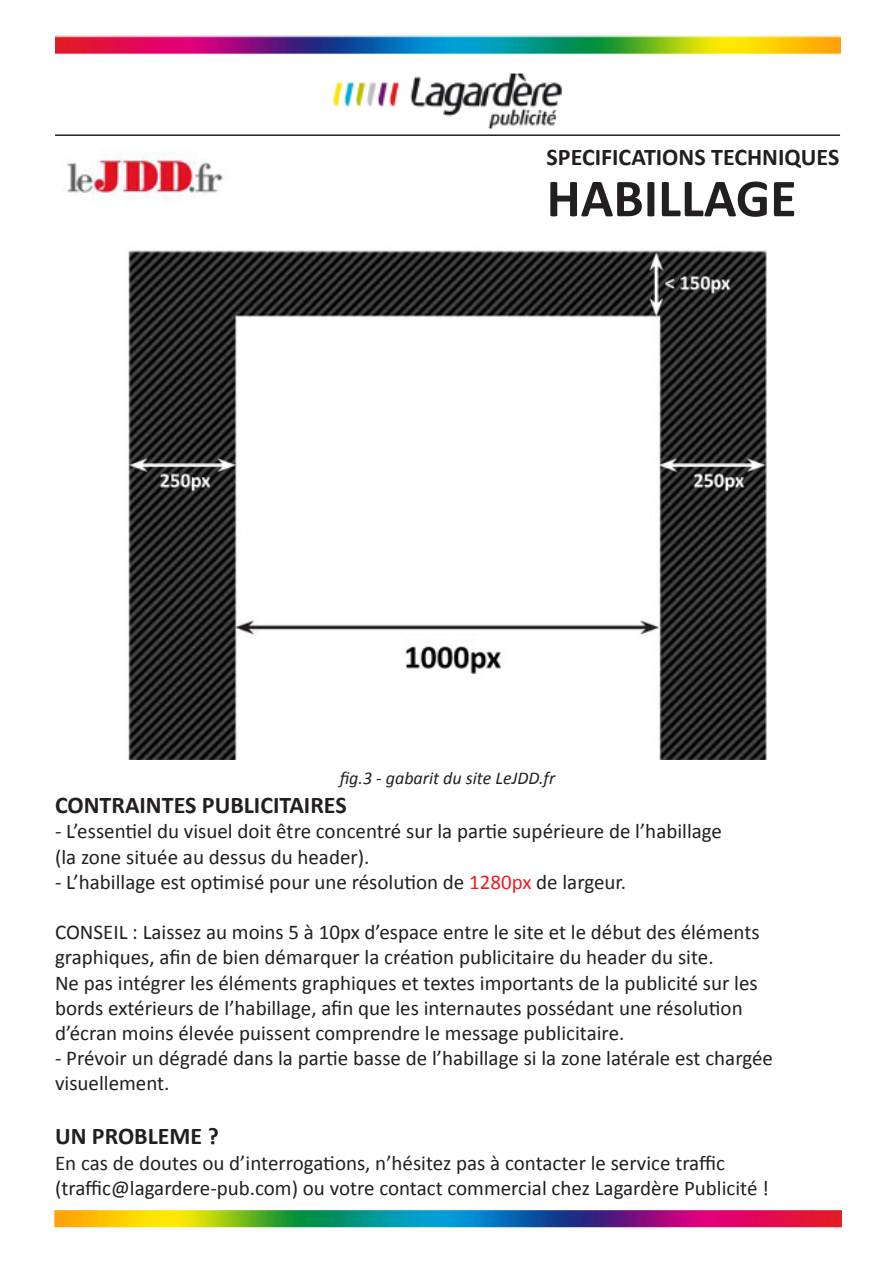
<style>
.page{position:relative;width:893px;height:1263px;background:#fff}
.page>*{position:absolute;margin:0;border:0;box-sizing:border-box;transform-origin:0 0}
.t1{font:700 54px "Calibri";color:#231f20}
.t2{font:700 24px "Calibri";color:#231f20}
.t3{font:21px "Calibri";color:#231f20}
.t4{font:italic 18px "Calibri";color:#231f20}
.s1{color:#ee1d23}
</style>
<div class="page">
<img style="left:55px;top:35px;width:785px;height:94px">
<img style="left:54px;top:1210px;width:788px;height:18px">
<hr style="left:55px;top:134px;width:785px;height:2px;background:#231f20">
<img style="left:67px;top:152px;width:156px;height:49px">
<img style="left:128px;top:250px;width:639px;height:510px">
<p class="t2" style="left:547px;top:142px;width:294px">SPECIFICATIONS TECHNIQUES</p>
<p class="t1" style="left:547px;top:165px;width:251px">HABILLAGE</p>
<p class="t4" style="left:340px;top:767px;width:217px">fig.3 - gabarit du site LeJDD.fr</p>
<p class="t2" style="left:55px;top:790px;width:293px">CONTRAINTES PUBLICITAIRES</p>
<p class="t3" style="left:55px;top:818px;width:668px">- L’essentiel du visuel doit être concentré sur la partie supérieure de l’habillage</p>
<p class="t3" style="left:55px;top:843px;width:316px">(la zone située au dessus du header).</p>
<p class="t3" style="left:55px;top:869px;width:572px">- L’habillage est optimisé pour une résolution de <span class="s1">1280px</span> de largeur.</p>
<p class="t3" style="left:55px;top:919px;width:706px">CONSEIL : Laissez au moins 5 à 10px d’espace entre le site et le début des éléments</p>
<p class="t3" style="left:55px;top:944px;width:660px">graphiques, afin de bien démarquer la création publicitaire du header du site.</p>
<p class="t3" style="left:55px;top:969px;width:704px">Ne pas intégrer les éléments graphiques et textes importants de la publicité sur les</p>
<p class="t3" style="left:55px;top:995px;width:689px">bords extérieurs de l’habillage, afin que les internautes possédant une résolution</p>
<p class="t3" style="left:55px;top:1020px;width:571px">d’écran moins élevée puissent comprendre le message publicitaire.</p>
<p class="t3" style="left:55px;top:1045px;width:719px">- Prévoir un dégradé dans la partie basse de l’habillage si la zone latérale est chargée</p>
<p class="t3" style="left:55px;top:1070px;width:116px">visuellement.</p>
<p class="t2" style="left:55px;top:1121px;width:165px">UN PROBLEME ?</p>
<p class="t3" style="left:55px;top:1149px;width:671px">En cas de doutes ou d’interrogations, n’hésitez pas à contacter le service traffic</p>
<p class="t3" style="left:55px;top:1175px;width:715px">(traffic@lagardere-pub.com) ou votre contact commercial chez Lagardère Publicité !</p>
</div>
